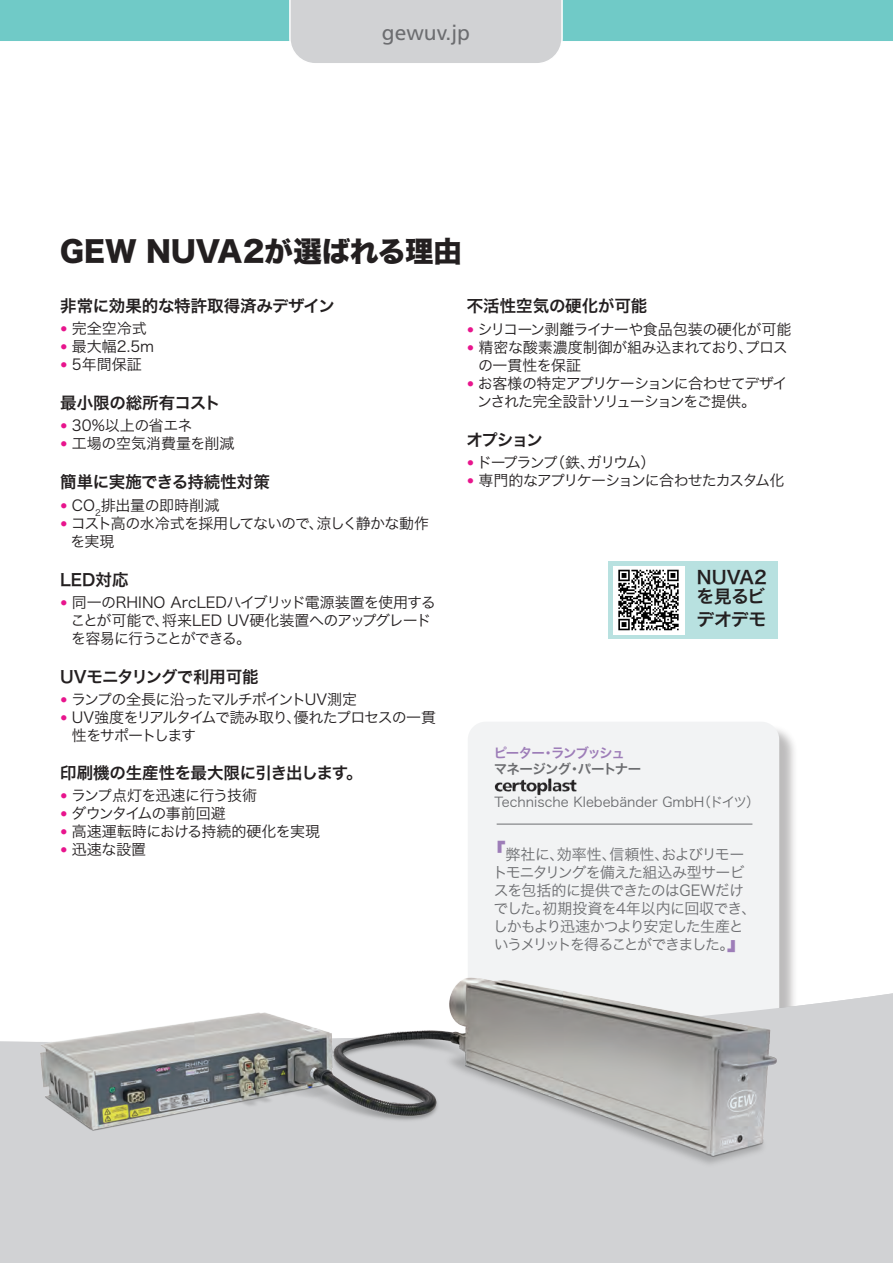
<style>
.page{position:relative;width:893px;height:1263px;background:#fff}
.page>*{position:absolute;margin:0;border:0;box-sizing:border-box;transform-origin:0 0}
.t1{font:28.5px "Hira Kaku Std W8";letter-spacing:-.005em;color:#231f20}
.t2{font:21px "Frutiger LT Std";color:#6c6d70}
.t3{font:18px/19.5px "Hira Kaku Pro W6";letter-spacing:-.03em;color:#231f20}
.t4{font:16.5px "Hira Kaku Pro W6";letter-spacing:-.02em;color:#231f20}
.t5{font:16.5px "Hira Kaku Pro W6";color:#231f20}
.t6{font:15px/18px "Hira Kaku Pro W3";letter-spacing:-.04em;color:#231f20}
.t7{font:15px/18px "Hira Kaku Pro W3";letter-spacing:-.06em;color:#6c6d70}
.t8{font:15px/18px "Hira Kaku Pro W3";letter-spacing:-.06em;color:#231f20}
.t9{font:15px/18px "Hira Kaku Pro W3";letter-spacing:-.07em;color:#231f20}
.t10{font:15px "Hira Kaku Pro W3";letter-spacing:-.065em;color:#231f20}
.t11{font:15px "Hira Kaku Pro W3";color:#231f20}
.t12{font:15px "Hira Kaku Pro W3";letter-spacing:-.08em;color:#231f20}
.t13{font:15px "Hira Kaku Pro W3";letter-spacing:-.125em;color:#231f20}
.t14{font:15px "Hira Kaku Pro W3";letter-spacing:-.01em;color:#231f20}
.t15{font:13.5px "Hira Kaku Pro W3";color:#6c6d70}
.t16{font:13.5px/16.2px "Hira Kaku Pro W6";letter-spacing:-.07em;color:#6c6d70}
.s1{font-family:"Frutiger LT Std";font-weight:300;color:#e8158d}
.s2{color:#9d7db8}
.s3{font-family:"Hira Kaku Std N W8";font-size:22.5px;color:#9d7db8}
</style>
<div class="page">
<div style="left:470px;top:724px;width:328px;height:424px;background:#231f20;opacity:.3"></div>
<div style="left:468px;top:722px;width:311px;height:408px;background:#f2f3f4;border-radius:18px"></div>
<hr style="left:497px;top:824px;width:255px;height:1px;background:#6c6d70">
<div style="left:0;top:981px;width:893px;height:282px;background:#d1d2d4"></div>
<svg style="left:0;top:0;width:893px;height:63px"></svg>
<img style="left:10px;top:944px;width:776px;height:274px">
<img style="left:495px;top:778px;width:82px;height:18px">
<div style="left:608px;top:561px;width:169px;height:78px;background:#b8e1e0"></div>
<img style="left:613px;top:566px;width:71px;height:68px">
<p class="t2" style="left:382px;top:20px;width:90px">gewuv.jp</p>
<p class="t1" style="left:60px;top:236px;width:403px">GEW NUVA2が選ばれる理由</p>
<p class="t4" style="left:60px;top:291px;width:276px">非常に効果的な特許取得済みデザイン</p>
<p class="t6" style="left:60px;top:318px;width:88px"><span class="s1">•</span> 完全空冷式</p>
<p class="t6" style="left:60px;top:336px;width:95px"><span class="s1">•</span> 最大幅2.5m</p>
<p class="t6" style="left:60px;top:354px;width:83px"><span class="s1">•</span> 5年間保証</p>
<p class="t4" style="left:60px;top:388px;width:162px">最小限の総所有コスト</p>
<p class="t6" style="left:60px;top:416px;width:134px"><span class="s1">•</span> 30%以上の省エネ</p>
<p class="t11" style="left:60px;top:430px;width:176px"><span class="s1">•</span> 工場の空気消費量を削減</p>
<p class="t4" style="left:60px;top:467px;width:211px">簡単に実施できる持続性対策</p>
<p class="t14" style="left:60px;top:492px;width:161px"><span class="s1">•</span> CO<sub>2</sub>排出量の即時削減</p>
<p class="t6" style="left:70px;top:513px;width:360px;text-indent:-10px"><span class="s1">•</span> コスト高の水冷式を採用してないので、涼しく静かな動作を実現</p>
<p class="t4" style="left:60px;top:564px;width:70px">LED対応</p>
<p class="t6" style="left:71px;top:592px;width:367px;text-indent:-10px"><span class="s1">•</span> 同一のRHINO ArcLEDハイブリッド電源装置を使用することが可能で、将来LED UV硬化装置へのアップグレードを容易に行うことができる。</p>
<p class="t4" style="left:60px;top:662px;width:200px">UVモニタリングで利用可能</p>
<p class="t10" style="left:60px;top:686px;width:298px"><span class="s1">•</span> ランプの全長に沿ったマルチポイントUV測定</p>
<p class="t9" style="left:72px;top:707px;width:366px;text-indent:-12px"><span class="s1">•</span> UV強度をリアルタイムで読み取り、優れたプロセスの一貫性をサポートします</p>
<p class="t4" style="left:60px;top:757px;width:304px">印刷機の生産性を最大限に引き出します。</p>
<p class="t6" style="left:60px;top:785px;width:198px"><span class="s1">•</span> ランプ点灯を迅速に行う技術</p>
<p class="t10" style="left:60px;top:800px;width:167px"><span class="s1">•</span> ダウンタイムの事前回避</p>
<p class="t11" style="left:60px;top:818px;width:261px"><span class="s1">•</span> 高速運転時における持続的硬化を実現</p>
<p class="t6" style="left:60px;top:839px;width:87px"><span class="s1">•</span> 迅速な設置</p>
<p class="t5" style="left:467px;top:291px;width:182px">不活性空気の硬化が可能</p>
<p class="t6" style="left:467px;top:319px;width:326px"><span class="s1">•</span> シリコーン剥離ライナーや食品包装の硬化が可能</p>
<p class="t6" style="left:478px;top:337px;width:311px;text-indent:-11px"><span class="s1">•</span> 精密な酸素濃度制御が組み込まれており、プロスの一貫性を保証</p>
<p class="t8" style="left:477px;top:373px;width:312px;text-indent:-10px"><span class="s1">•</span> お客様の特定アプリケーションに合わせてデザインされた完全設計ソリューションをご提供。</p>
<p class="t4" style="left:466px;top:424px;width:78px">オプション</p>
<p class="t13" style="left:467px;top:449px;width:190px"><span class="s1">•</span> ドープランプ（鉄、ガリウム）</p>
<p class="t12" style="left:467px;top:467px;width:319px"><span class="s1">•</span> 専門的なアプリケーションに合わせたカスタム化</p>
<p class="t3" style="left:696px;top:566px;width:72px">NUVA2を見るビ</p>
<p class="t3" style="left:696px;top:608px;width:71px">デオデモ</p>
<p class="t16" style="left:494px;top:744px;width:149px"><span class="s2">ピーター・ランブッシュ</span>マネージング・パートナー</p>
<p class="t15" style="left:494px;top:790px;width:267px">Technische Klebebänder GmbH（ドイツ）</p>
<p class="t7" style="left:493px;top:844px;width:265px;text-indent:-10px"><span class="s3">「</span>弊社に、効率性、信頼性、およびリモートモニタリングを備えた組込み型サービスを包括的に提供できたのはGEWだけでした。初期投資を4年以内に回収でき、しかもより迅速かつより安定した生産というメリットを得ることができました。<span class="s3">」</span></p>
</div>
